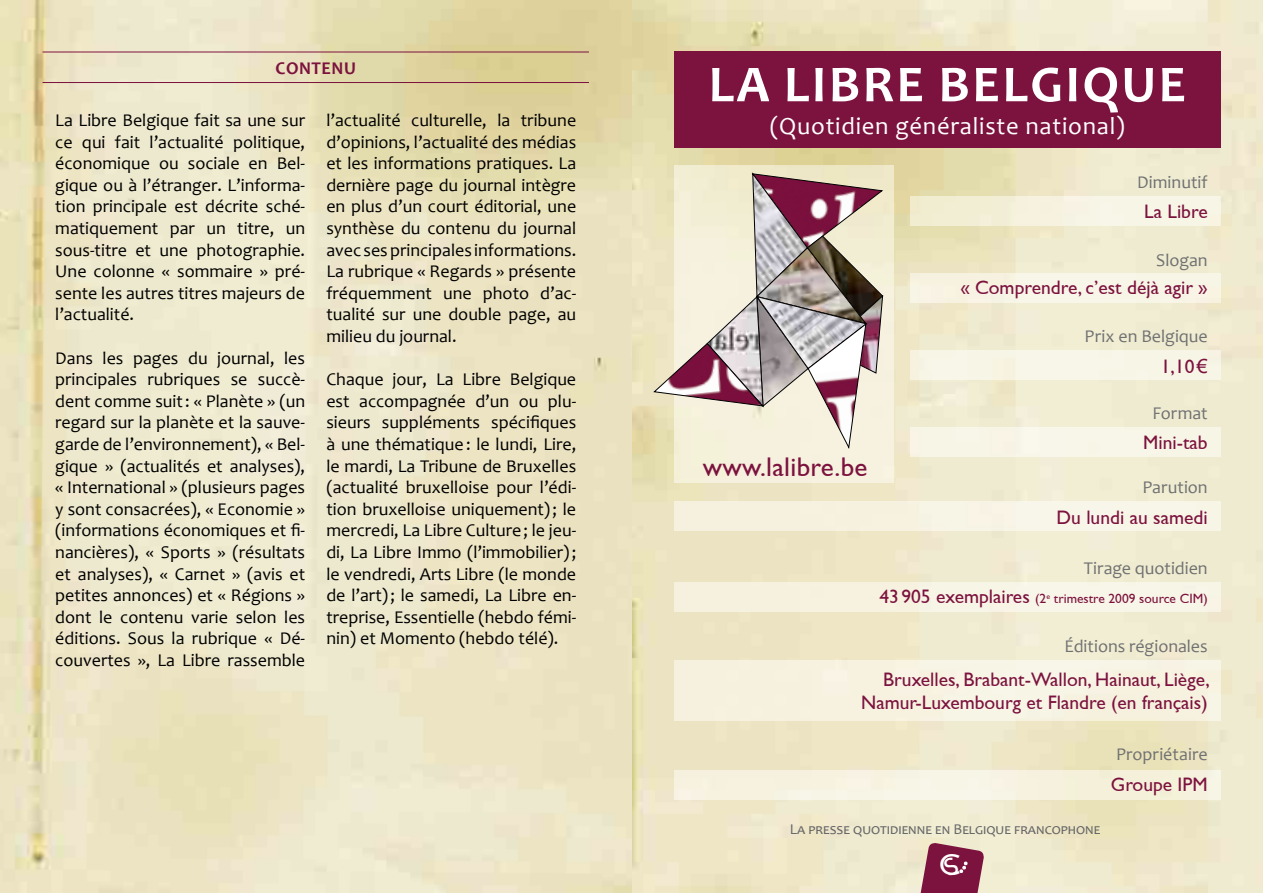
<style>
.page{position:relative;width:1263px;height:893px;background:#fff}
.page>*{position:absolute;margin:0;border:0;box-sizing:border-box;transform-origin:0 0}
.t1{font:700 52.35px "Candara";letter-spacing:.05em;color:#fff}
.t2{font:30.6px "London Between";color:#fff}
.t3{font:27px "Gill Sans";letter-spacing:.01em;color:#7c123e}
.t4{font:24.75px "Candara";letter-spacing:.03em;color:#fff}
.t5{font:19.5px/23.4px "Gill Sans";color:#7c123e;text-align:right}
.t6{font:18px/21.6px "Candara";color:#000;text-align:justify}
.t7{font:18px "Candara";color:#707172}
.t8{font:700 18px "Candara";letter-spacing:.03em;color:#7c123e}
.t9{font:15px "Candara";color:#646567}
.t10{font:13.5px "Gill Sans";color:#7c123e}
.s1{font-family:"Arial"}
.s2{font-size:19.5px}
</style>
<div class="page">
<img style="left:0;top:0;width:1263px;height:893px">
<div style="left:674px;top:51px;width:546px;height:97px;background:#7c123e"></div>
<div style="left:674px;top:165px;width:220px;height:318px;background:linear-gradient(to bottom,#f0ebce,#f9f4e5)"></div>
<svg style="left:653px;top:171px;width:231px;height:279px;background:#cdbeb4"></svg>
<div style="left:910px;top:197px;width:310px;height:29px;background:linear-gradient(to right,#f1edd1,#f9f7ec)"></div>
<div style="left:674px;top:660px;width:546px;height:60px;background:#f7f2e0"></div>
<div style="left:910px;top:427px;width:310px;height:30px;background:#f8f5e6"></div>
<div style="left:674px;top:501px;width:546px;height:30px;background:#f7f4e6"></div>
<div style="left:674px;top:582px;width:546px;height:30px;background:#f7f4e6"></div>
<div style="left:910px;top:273px;width:310px;height:30px;background:#f7f5e6"></div>
<div style="left:910px;top:350px;width:310px;height:30px;background:#f7f5e6"></div>
<div style="left:674px;top:770px;width:546px;height:29px;background:#f7f2e0"></div>
<hr style="left:43px;top:52px;width:546px;height:1px;background:#7c123e">
<hr style="left:43px;top:82px;width:546px;height:1px;background:#7c123e">
<svg style="left:919px;top:842px;width:66px;height:51px;background:#984661"></svg>
<p class="t8" style="left:276px;top:56px;width:82px">CONTENU</p>
<p class="t6" style="left:55px;top:109px;width:251px">La Libre Belgique fait sa une sur ce qui fait l’actualité politique, économique ou sociale en Bel&shy;gique ou à l’étranger. L’informa&shy;tion principale est décrite sché&shy;matiquement par un titre, un sous-titre et une photographie.<br>Une colonne « sommaire » pré&shy;sente les autres titres majeurs de l’actualité.</p>
<p class="t6" style="left:55px;top:347px;width:251px">Dans les pages du journal, les principales rubriques se succè&shy;dent comme suit: « Planète » (un regard sur la planète et la sauve&shy;garde de l’environnement), « Bel&shy;gique » (actualités et analyses), « International » (plusieurs pages y sont consacrées), « Economie » (informations économiques et fi&shy;nancières), « Sports » (résultats et analyses), « Carnet » (avis et petites annonces) et « Régions » dont le contenu varie selon les éditions. Sous la rubrique « Dé&shy;couvertes », La Libre rassemble</p>
<p class="t6" style="left:326px;top:109px;width:251px">l’actualité culturelle, la tribune d’opinions, l’actualité des médias et les informations pratiques. La dernière page du journal intègre en plus d’un court éditorial, une synthèse du contenu du journal avec ses principales informations.<br>La rubrique « Regards » présente fréquemment une photo d’ac&shy;tualité sur une double page, au milieu du journal.</p>
<p class="t6" style="left:326px;top:368px;width:251px">Chaque jour, La Libre Belgique est accompagnée d’un ou plu&shy;sieurs suppléments spécifiques à une thématique: le lundi, Lire, le mardi, La Tribune de Bruxelles (actualité bruxelloise pour l’édi&shy;tion bruxelloise uniquement); le mercredi, La Libre Culture; le jeu&shy;di, La Libre Immo (l’immobilier); le vendredi, Arts Libre (le monde de l’art); le samedi, La Libre en&shy;treprise, Essentielle (hebdo fémi&shy;nin) et Momento (hebdo télé).</p>
<h1 class="t1" style="left:708px;top:51px;width:479px">LA LIBRE BELGIQUE</h1>
<h3 class="t4" style="left:770px;top:111px;width:356px">(Quotidien généraliste national)</h3>
<p class="t7" style="left:1137px;top:171px;width:72px">Diminutif</p>
<p class="t5" style="left:1144px;top:200px;width:65px">La Libre</p>
<h3 class="t3" style="left:703px;top:451px;width:166px">www.lalibre.be</h3>
<p class="t7" style="left:1156px;top:248px;width:53px">Slogan</p>
<p class="t5" style="left:960px;top:276px;width:249px">« Comprendre, c’est déjà agir »</p>
<p class="t7" style="left:1084px;top:325px;width:125px">Prix en Belgique</p>
<p class="t5" style="left:1161px;top:355px;width:48px">1,10<span class="s1">€</span></p>
<p class="t7" style="left:1152px;top:401px;width:57px">Format</p>
<p class="t5" style="left:1143px;top:430px;width:66px">Mini-tab</p>
<p class="t7" style="left:1142px;top:476px;width:67px">Parution</p>
<p class="t5" style="left:1056px;top:506px;width:153px">Du lundi au samedi</p>
<p class="t7" style="left:1084px;top:556px;width:126px">Tirage quotidien</p>
<p class="t10" style="left:879px;top:591px;width:330px"><span class="s2">43905 exemplaires</span> (2<sup>e</sup> trimestre 2009 source CIM)</p>
<p class="t7" style="left:1064px;top:635px;width:145px">Éditions régionales</p>
<p class="t5" style="left:861px;top:667px;width:350px">Bruxelles, Brabant-Wallon, Hainaut, Liège,<br>Namur-Luxembourg et Flandre (en français)</p>
<p class="t9" style="left:790px;top:819px;width:312px">La presse quotidienne en Belgique francophone</p>
<h2 class="t2" style="left:939px;top:846px;width:23px">C</h2>
<p class="t7" style="left:1116px;top:743px;width:93px">Propriétaire</p>
<p class="t5" style="left:1111px;top:773px;width:98px">Groupe IPM</p>
</div>
